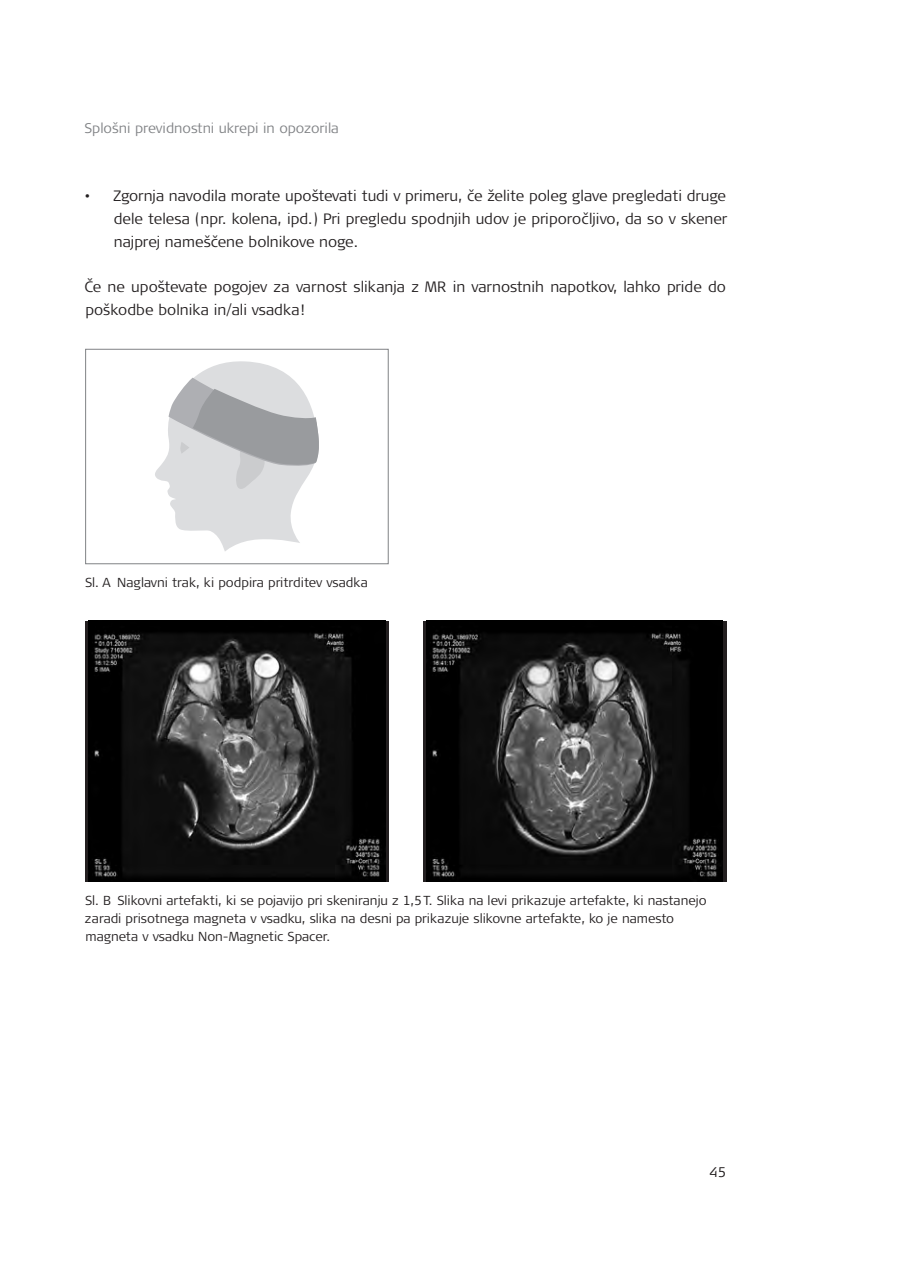
<style>
.page{position:relative;width:908px;height:1276px;background:#fff}
.page>*{position:absolute;margin:0;border:0;box-sizing:border-box;transform-origin:0 0}
.t1{font:300 15px/22.6px "Signa Pro";color:#231f20;text-align:justify}
.t2{font:300 14px "Signa Pro";color:#808285}
.t3{font:300 14px "Signa Pro";color:#231f20}
.t4{font:300 13px/18px "Signa Pro";color:#231f20}
</style>
<div class="page">
<svg style="left:155px;top:361px;width:164px;height:190px"></svg>
<div style="left:85px;top:349px;width:303px;height:215px;border:1px solid #808285"></div>
<svg style="left:85px;top:621px;width:303px;height:261px;background:#191617"></svg>
<img style="left:89px;top:621px;width:296px;height:261px">
<svg style="left:423px;top:621px;width:303px;height:261px;background:#1e1a1b"></svg>
<img style="left:426px;top:621px;width:296px;height:261px">
<p class="t2" style="left:84px;top:119px;width:256px">Splošni previdnostni ukrepi in opozorila</p>
<p class="t1" style="left:114px;top:184px;width:615px;text-indent:-29px">• Zgornja navodila morate upoštevati tudi v primeru, če želite poleg glave pregledati druge dele telesa (npr. kolena, ipd.) Pri pregledu spodnjih udov je priporočljivo, da so v skener najprej nameščene bolnikove noge.</p>
<p class="t1" style="left:84px;top:275px;width:643px">Če ne upoštevate pogojev za varnost slikanja z MR in varnostnih napotkov, lahko pride do poškodbe bolnika in/ali vsadka!</p>
<p class="t4" style="left:85px;top:573px;width:284px">Sl. A Naglavni trak, ki podpira pritrditev vsadka</p>
<p class="t4" style="left:85px;top:890px;width:623px">Sl. B Slikovni artefakti, ki se pojavijo pri skeniranju z 1,5 T. Slika na levi prikazuje artefakte, ki nastanejo zaradi prisotnega magneta v vsadku, slika na desni pa prikazuje slikovne artefakte, ko je namesto magneta v vsadku Non-Magnetic Spacer.</p>
<p class="t3" style="left:709px;top:1162px;width:18px">45</p>
</div>
